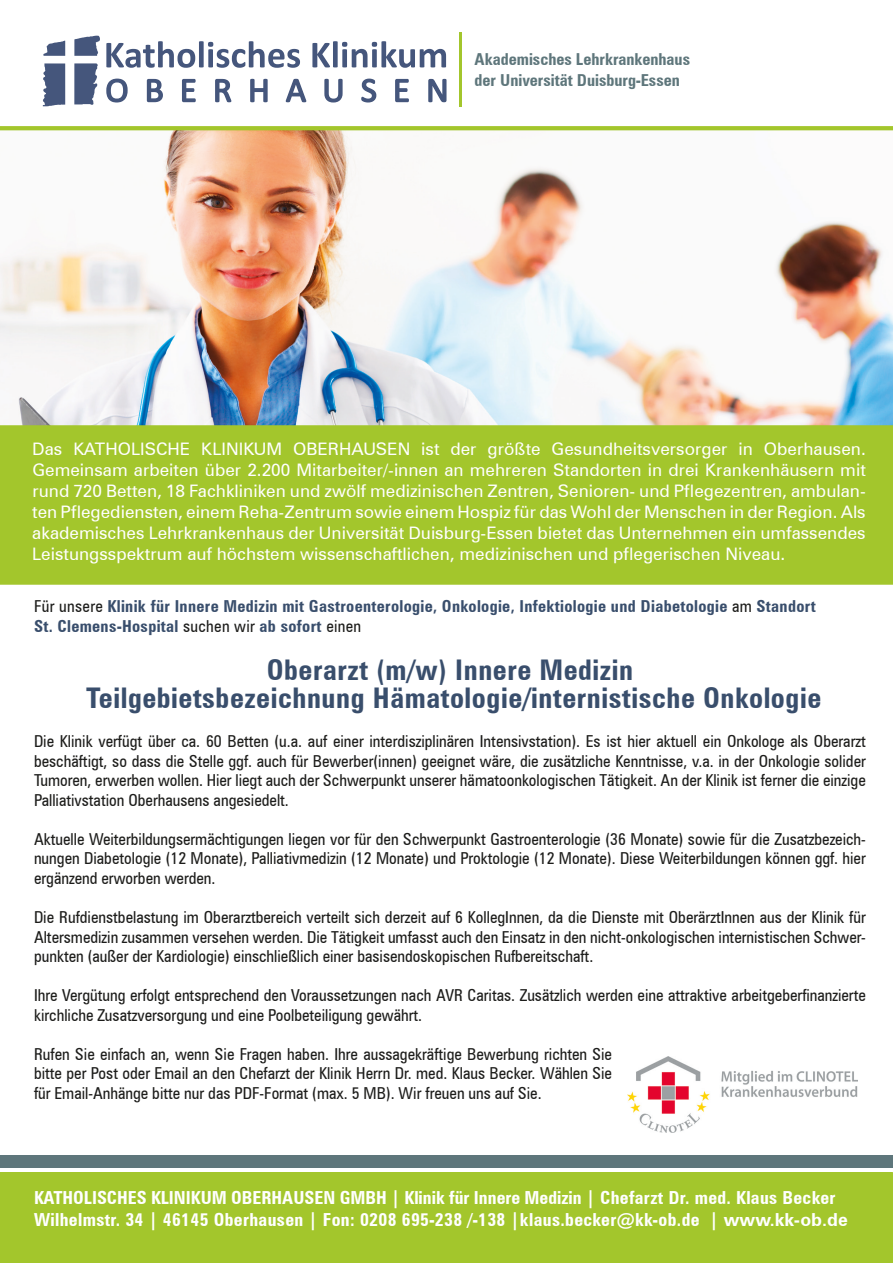
<style>
.page{position:relative;width:893px;height:1263px;background:#fff}
.page>*{position:absolute;margin:0;border:0;box-sizing:border-box;transform-origin:0 0}
.t1{font:700 condensed 28.5px/28.5px "Zurich BT";letter-spacing:.02em;color:#394e6c;text-align:center}
.t2{font:700 condensed 18px/21.6px "Zurich BT";letter-spacing:.02em;color:#fff}
.t3{font:17.25px/21px "Zurich BT";color:#fff;text-align:justify}
.t4{font:condensed 16.5px/19.5px "Zurich BT";color:#1d1d1b;text-align:justify}
.t5{font:700 condensed 16.5px/19.8px "Zurich BT";letter-spacing:.02em;color:#394e6c}
.t6{font:700 condensed 16.5px/21px "Zurich BT";color:#5e767b}
.s1{font-weight:400;color:#1d1d1b}
.s2{font-stretch:normal}
</style>
<div class="page">
<img style="left:0;top:130px;width:893px;height:295px">
<svg style="left:43px;top:41px;width:22px;height:15px"></svg>
<svg style="left:43px;top:63px;width:22px;height:43px"></svg>
<svg style="left:74px;top:63px;width:24px;height:42px"></svg>
<svg style="left:74px;top:36px;width:26px;height:20px"></svg>
<svg style="left:106px;top:79px;width:340px;height:24px"></svg>
<svg style="left:106px;top:41px;width:194px;height:27px"></svg>
<svg style="left:312px;top:41px;width:134px;height:27px"></svg>
<hr style="left:459px;top:32px;width:3px;height:74px;background:#a3c62c">
<div style="left:1px;top:426px;width:891px;height:158px;background:#a3c62c"></div>
<div style="left:0;top:425px;width:893px;height:160px;border:2px solid #a3c62c"></div>
<div style="left:1px;top:1173px;width:891px;height:90px;background:#a3c62c"></div>
<div style="left:0;top:1172px;width:893px;height:91px;border:2px solid #a3c62c"></div>
<div style="left:0;top:126px;width:893px;height:4px;border:2px solid #a3c62c"></div>
<div style="left:0;top:1155px;width:892px;height:13px;background:#5e767b"></div>
<img style="left:627px;top:1057px;width:231px;height:75px">
<p class="t6" style="left:475px;top:48px;width:217px">Akademisches Lehrkrankenhaus der Universität Duisburg-Essen</p>
<p class="t3" style="left:32px;top:439px;width:835px">Das Katholische Klinikum Oberhausen ist der größte Gesundheitsversorger in Oberhausen.<br>Gemeinsam arbeiten über 2.200 M itarbeiter/-innen an mehreren Standorten in drei Krankenhäusern mit rund 720 Betten, 18 Fachkliniken und zwölf medizinischen Zentren, Senioren- und Pflegezentren, ambulan&shy;ten Pflegediensten, einem Reha-Zentrum sowie einem Hospiz für das Wohl der Menschen in der Region. Als akademisches Lehrkrankenhaus der Universität Duisburg-Essen bietet das Unternehmen ein umfassendes Leistungsspektrum auf höchstem wissenschaftlichen, medizinischen und pflegerischen Niveau.</p>
<p class="t5" style="left:34px;top:596px;width:783px"><span class="s1">Für unsere</span> Klinik für Innere Medizin mit Gastroenterologie, Onkologie, Infektiologie und Diabetologie <span class="s1">am</span> Standort<br>St. Clemens-Hospital <span class="s1">suchen wir</span> ab sofort <span class="s1">einen</span></p>
<h1 class="t1" style="left:86px;top:655px;width:736px">Oberarzt (m/w) Innere Medizin<br>Teilgebietsbezeichnung Hämatologie/internistische Onkologie</h1>
<p class="t4" style="left:34px;top:732px;width:833px">Die Klinik verfügt über ca. 60 Betten (u.a. auf einer interdisziplinären Intensivstation). Es ist hier aktuell ein Onkologe als Oberarzt beschäftigt, so dass die Stelle ggf. auch für Bewerber(innen) geeignet wäre, die zusätzliche Kenntnisse, v.a. in der Onkologie solider Tumoren, erwerben wollen. Hier liegt auch der Schwerpunkt unserer hämatoonkologischen Tätigkeit. An der Klinik ist ferner die einzige Palliativstation Oberhausens angesiedelt.</p>
<p class="t4" style="left:34px;top:829px;width:833px">Aktuelle Weiterbildungsermächtigungen liegen vor für den Schwerpunkt Gastroenterologie (36 Monate) sowie für die Zusatzbezeich&shy;nungen Diabetologie (12 Monate), Palliativmedizin (12 Monate) und Proktologie (12 Monate). Diese Weiterbildungen können ggf. hier ergänzend erworben werden.</p>
<p class="t4" style="left:34px;top:907px;width:833px">Die Rufdienstbelastung im Oberarztbereich verteilt sich derzeit auf 6 KollegInnen, da die Dienste mit OberärztInnen aus der Klinik für Altersmedizin zusammen versehen werden. Die Tätigkeit umfasst auch den Einsatz in den nicht-onkologischen internistischen Schwer&shy;punkten (außer der Kardiologie) einschließlich einer basisendoskopischen Rufbereitschaft.</p>
<p class="t4" style="left:34px;top:985px;width:833px">Ihre Vergütung erfolgt entsprechend den Voraussetzungen nach AVR Caritas. Zusätzlich werden eine attraktive arbeitgeberfinanzierte kirchliche Zusatzversorgung und eine Poolbeteiligung gewährt.</p>
<p class="t4" style="left:34px;top:1044px;width:580px">Rufen Sie einfach an, wenn Sie Fragen haben. Ihre aussagekräftige Bewerbung richten Sie bitte per Post oder Email an den Chefarzt der Klinik Herrn Dr. med. Klaus Becker. Wählen Sie für Email-Anhänge bitte nur das PDF-Format (max. 5 MB). Wir freuen uns auf Sie.</p>
<p class="t2" style="left:34px;top:1187px;width:815px;text-indent:289px">n GmbH | Klinik für Innere Medizin | Chefarzt Dr. med. Klaus Becker<br>Wilhelmstr. 34 | 46145 Oberhausen | Fon: 0208 695-238 /-138 |klaus.becker@kk-ob.de | <span class="s2">www.kk-ob.de</span></p>
<p class="t2" style="left:34px;top:1187px;width:20px">Katholisches</p>
<p class="t2" style="left:151px;top:1187px;width:46px">Klinikum</p>
<p class="t2" style="left:231px;top:1187px;width:52px">Oberhause</p>
</div>
